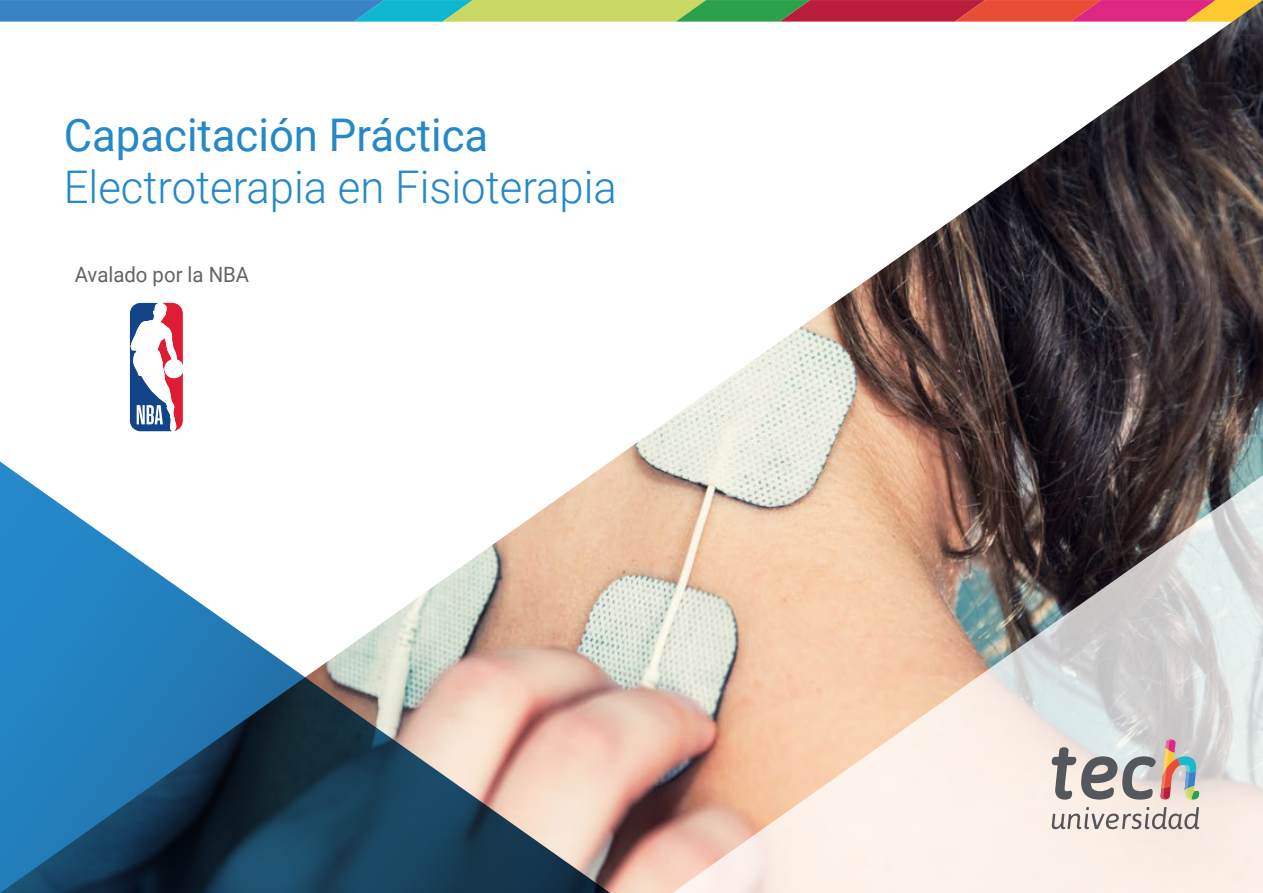
<style>
.page{position:relative;width:1263px;height:893px;background:#fff}
.page>*{position:absolute;margin:0;border:0;box-sizing:border-box;transform-origin:0 0}
.t1{font:300 45px "Roboto";color:#2488c9}
.t2{font:45px "Roboto";color:#2488c9}
.t3{font:21px "Roboto";color:#61646a}
</style>
<div class="page">
<img style="left:0;top:0;width:1263px;height:893px">
<img style="left:642px;top:454px;width:621px;height:439px">
<svg style="left:0;top:446px;width:640px;height:447px"></svg>
<svg style="left:130px;top:303px;width:53px;height:128px"></svg>
<svg style="left:1052px;top:740px;width:147px;height:60px;background:#b7b1af"></svg>
<svg style="left:1052px;top:807px;width:147px;height:22px;background:#cac2bd"></svg>
<p class="t2" style="left:64px;top:103px;width:426px">Capacitación Práctica</p>
<p class="t1" style="left:64px;top:156px;width:555px">Electroterapia en Fisioterapia</p>
<p class="t3" style="left:75px;top:260px;width:176px">Avalado por la NBA</p>
</div>
